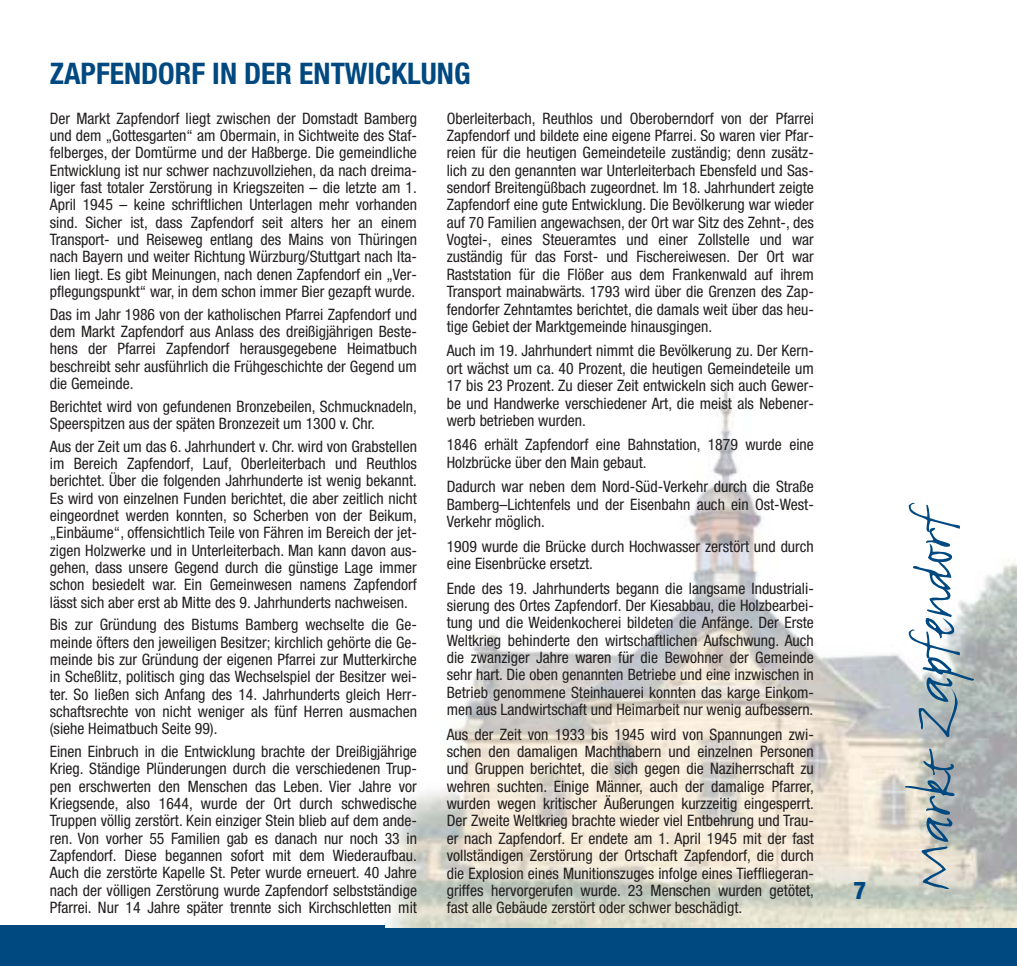
<style>
.page{position:relative;width:1017px;height:966px;background:#fff}
.page>*{position:absolute;margin:0;border:0;box-sizing:border-box;transform-origin:0 0}
.t1{font:64.75px "FF Justlefthand";color:#004980}
.t2{font:700 condensed 29.75px "Helvetica Neue";color:#004980}
.t3{font:800 condensed 24.5px "Helvetica Neue";color:#004980}
.t4{font:condensed 15.75px/17.3px "Helvetica Neue";color:#231f1f;text-align:justify}
</style>
<div class="page">
<img style="left:389px;top:375px;width:628px;height:551px">
<div style="left:0;top:926px;width:1017px;height:40px;background:#004980"></div>
<h2 class="t2" style="left:50px;top:63px;width:422px">ZAPFENDORF IN DER ENTWICKLUNG</h2>
<p class="t4" style="left:50px;top:111px;width:369px">Der Markt Zapfendorf liegt zwischen der Domstadt Bamberg und dem „Gottesgarten“ am Obermain, in Sichtweite des Staf&shy;felberges, der Domtürme und der Haßberge. Die gemeindliche Entwicklung ist nur schwer nachzuvollziehen, da nach dreima&shy;liger fast totaler Zerstörung in Kriegszeiten – die letzte am 1.<br>April 1945 – keine schriftlichen Unterlagen mehr vorhanden sind. Sicher ist, dass Zapfendorf seit alters her an einem Transport- und Reiseweg entlang des Mains von Thüringen nach Bayern und weiter Richtung Würzburg/Stuttgart nach Ita&shy;lien liegt. Es gibt Meinungen, nach denen Zapfendorf ein „Ver&shy;pflegungspunkt“ war, in dem schon immer Bier gezapft wurde.</p>
<p class="t4" style="left:50px;top:307px;width:369px">Das im Jahr 1986 von der katholischen Pfarrei Zapfendorf und dem Markt Zapfendorf aus Anlass des dreißigjährigen Beste&shy;hens der Pfarrei Zapfendorf herausgegebene Heimatbuch beschreibt sehr ausführlich die Frühgeschichte der Gegend um die Gemeinde.</p>
<p class="t4" style="left:50px;top:399px;width:369px">Berichtet wird von gefundenen Bronzebeilen, Schmucknadeln,<br>Speerspitzen aus der späten Bronzezeit um 1300 v. Chr.</p>
<p class="t4" style="left:50px;top:439px;width:369px">Aus der Zeit um das 6. Jahrhundert v. Chr. wird von Grabstellen im Bereich Zapfendorf, Lauf, Oberleiterbach und Reuthlos berichtet. Über die folgenden Jahrhunderte ist wenig bekannt.<br>Es wird von einzelnen Funden berichtet, die aber zeitlich nicht eingeordnet werden konnten, so Scherben von der Beikum, „Einbäume“, offensichtlich Teile von Fähren im Bereich der jet&shy;zigen Holzwerke und in Unterleiterbach. Man kann davon aus&shy;gehen, dass unsere Gegend durch die günstige Lage immer schon besiedelt war. Ein Gemeinwesen namens Zapfendorf lässt sich aber erst ab Mitte des 9. Jahrhunderts nachweisen.</p>
<p class="t4" style="left:50px;top:617px;width:369px">Bis zur Gründung des Bistums Bamberg wechselte die Ge&shy;meinde öfters den jeweiligen Besitzer; kirchlich gehörte die Ge&shy;meinde bis zur Gründung der eigenen Pfarrei zur Mutterkirche in Scheßlitz, politisch ging das Wechselspiel der Besitzer wei&shy;ter. So ließen sich Anfang des 14. Jahrhunderts gleich Herr&shy;schaftsrechte von nicht weniger als fünf Herren ausmachen (siehe Heimatbuch Seite 99).</p>
<p class="t4" style="left:50px;top:744px;width:369px">Einen Einbruch in die Entwicklung brachte der Dreißigjährige Krieg. Ständige Plünderungen durch die verschiedenen Trup&shy;pen erschwerten den Menschen das Leben. Vier Jahre vor Kriegsende, also 1644, wurde der Ort durch schwedische Truppen völlig zerstört. Kein einziger Stein blieb auf dem ande&shy;ren. Von vorher 55 Familien gab es danach nur noch 33 in Zapfendorf. Diese begannen sofort mit dem Wiederaufbau.<br>Auch die zerstörte Kapelle St. Peter wurde erneuert. 40 Jahre nach der völligen Zerstörung wurde Zapfendorf selbstständige Pfarrei. Nur 14 Jahre später trennte sich Kirchschletten mit</p>
<p class="t4" style="left:447px;top:111px;width:369px">Oberleiterbach, Reuthlos und Oberoberndorf von der Pfarrei Zapfendorf und bildete eine eigene Pfarrei. So waren vier Pfar&shy;reien für die heutigen Gemeindeteile zuständig; denn zusätz&shy;lich zu den genannten war Unterleiterbach Ebensfeld und Sas&shy;sendorf Breitengüßbach zugeordnet. Im 18. Jahrhundert zeigte Zapfendorf eine gute Entwicklung. Die Bevölkerung war wieder auf 70 Familien angewachsen, der Ort war Sitz des Zehnt-, des Vogtei-, eines Steueramtes und einer Zollstelle und war zuständig für das Forst- und Fischereiwesen. Der Ort war Raststation für die Flößer aus dem Frankenwald auf ihrem Transport mainabwärts. 1793 wird über die Grenzen des Zap&shy;fendorfer Zehntamtes berichtet, die damals weit über das heu&shy;tige Gebiet der Marktgemeinde hinausgingen.</p>
<p class="t4" style="left:447px;top:344px;width:369px">Auch im 19. Jahrhundert nimmt die Bevölkerung zu. Der Kern&shy;ort wächst um ca. 40 Prozent, die heutigen Gemeindeteile um 17 bis 23 Prozent. Zu dieser Zeit entwickeln sich auch Gewer&shy;be und Handwerke verschiedener Art, die meist als Nebener&shy;werb betrieben wurden.</p>
<p class="t4" style="left:447px;top:438px;width:369px">1846 erhält Zapfendorf eine Bahnstation, 1879 wurde eine<br>Holzbrücke über den Main gebaut.</p>
<p class="t4" style="left:447px;top:479px;width:369px">Dadurch war neben dem Nord-Süd-Verkehr durch die Straße Bamberg–Lichtenfels und der Eisenbahn auch ein Ost-West-Verkehr möglich.</p>
<p class="t4" style="left:447px;top:539px;width:369px">1909 wurde die Brücke durch Hochwasser zerstört und durch eine Eisenbrücke ersetzt.</p>
<p class="t4" style="left:447px;top:581px;width:369px">Ende des 19. Jahrhunderts begann die langsame Industriali&shy;sierung des Ortes Zapfendorf. Der Kiesabbau, die Holzbearbei&shy;tung und die Weidenkocherei bildeten die Anfänge. Der Erste Weltkrieg behinderte den wirtschaftlichen Aufschwung. Auch die zwanziger Jahre waren für die Bewohner der Gemeinde sehr hart. Die oben genannten Betriebe und eine inzwischen in Betrieb genommene Steinhauerei konnten das karge Einkom&shy;men aus Landwirtschaft und Heimarbeit nur wenig aufbessern.</p>
<p class="t4" style="left:447px;top:727px;width:369px">Aus der Zeit von 1933 bis 1945 wird von Spannungen zwi&shy;schen den damaligen Machthabern und einzelnen Personen und Gruppen berichtet, die sich gegen die Naziherrschaft zu wehren suchten. Einige Männer, auch der damalige Pfarrer, wurden wegen kritischer Äußerungen kurzzeitig eingesperrt.<br>Der Zweite Weltkrieg brachte wieder viel Entbehrung und Trau&shy;er nach Zapfendorf. Er endete am 1. April 1945 mit der fast vollständigen Zerstörung der Ortschaft Zapfendorf, die durch die Explosion eines Munitionszuges infolge eines Tieffliegeran&shy;griffes hervorgerufen wurde. 23 Menschen wurden getötet, fast alle Gebäude zerstört oder schwer beschädigt.</p>
<h3 class="t3" style="left:853px;top:881px;width:14px">7</h3>
<h1 class="t1" style="left:910px;top:891px;width:383px;rotate:-90deg">Markt Zapfendorf</h1>
</div>
